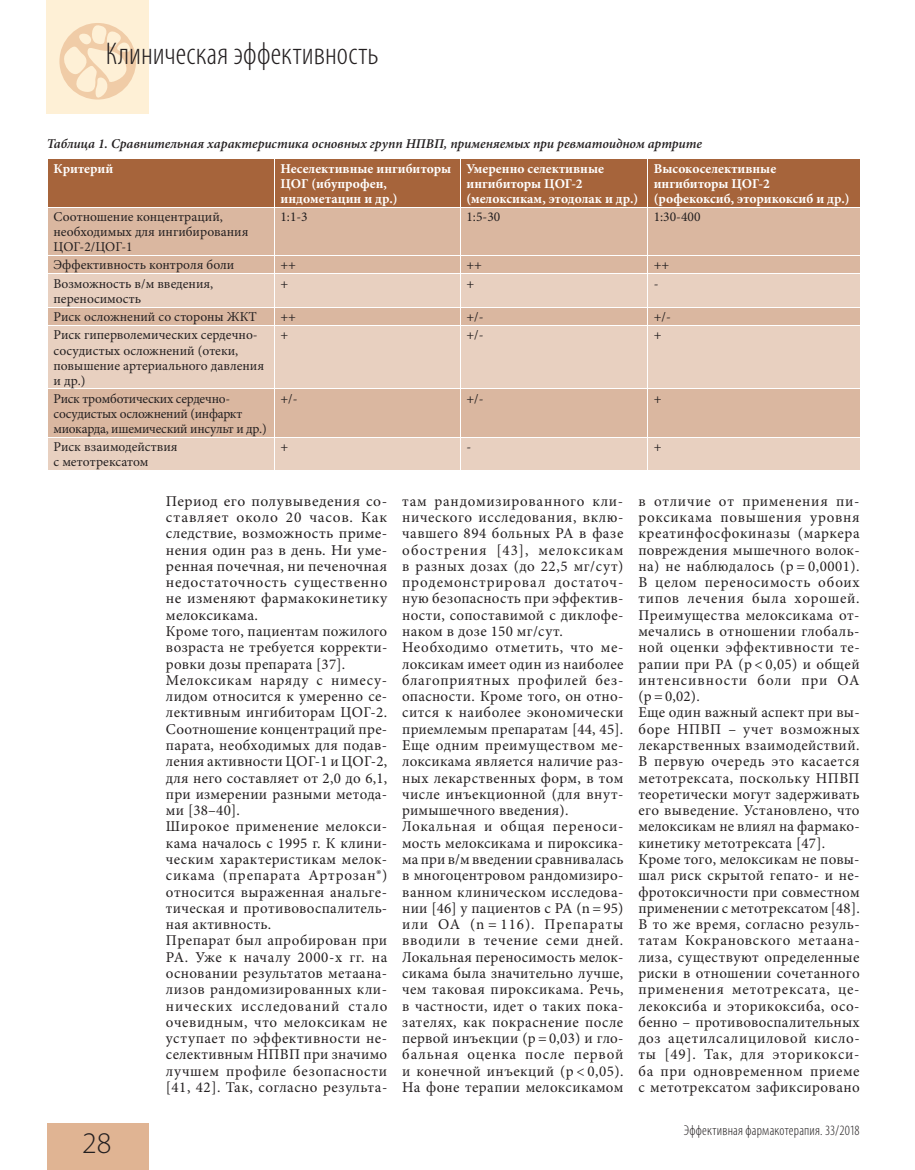
<style>
.page{position:relative;width:915px;height:1170px;background:#fff}
.page>*{position:absolute;margin:0;border:0;box-sizing:border-box;transform-origin:0 0}
.t1{font:300 condensed 31.5px "Myriad Pro";letter-spacing:.01em;color:#231f20}
.t2{font:300 30px "Myriad Pro";color:#231f20}
.t3{font:15px/16.4px "Minion Pro";letter-spacing:.03em;color:#231f20}
.t4{font:300 condensed 14.25px "Myriad Pro";letter-spacing:.015em;color:#231f20}
.t5{font:13.5px/15px "Minion Pro";color:#231f20}
.t6{font:700 13.5px/15px "Minion Pro";color:#fff}
.t7{font:italic 600 13.5px "Minion Pro";color:#231f20}
.t8{font:13.5px/15px "Minion Pro";letter-spacing:-.02em;color:#231f20}
</style>
<div class="page">
<div style="left:47px;top:0;width:102px;height:113px;background:#fef0d6"></div>
<div style="left:59px;top:23px;width:77px;height:76px;background:#f0cca7;border-radius:50%"></div>
<svg style="left:63px;top:24px;width:69px;height:75px"></svg>
<div style="left:47px;top:1123px;width:101px;height:46px;background:#e0b493"></div>
<div style="left:48px;top:159px;width:811px;height:48px;background:#a6643b"></div>
<div style="left:48px;top:208px;width:811px;height:65px;background:#dab7a0"></div>
<svg style="left:48px;top:274px;width:811px;height:196px;background:#e3c8b6"></svg>
<hr style="left:273px;top:159px;width:1px;height:48px;background:#fff">
<hr style="left:459px;top:159px;width:1px;height:48px;background:#fff">
<hr style="left:646px;top:159px;width:1px;height:48px;background:#fff">
<hr style="left:273px;top:207px;width:1px;height:48px;background:#fff">
<hr style="left:459px;top:207px;width:1px;height:48px;background:#fff">
<hr style="left:646px;top:207px;width:1px;height:48px;background:#fff">
<hr style="left:47px;top:255px;width:227px;height:1px;background:#fff">
<hr style="left:274px;top:255px;width:186px;height:1px;background:#fff">
<svg style="left:273px;top:256px;width:1px;height:17px"></svg>
<hr style="left:460px;top:255px;width:187px;height:1px;background:#fff">
<svg style="left:459px;top:256px;width:1px;height:17px"></svg>
<hr style="left:647px;top:255px;width:213px;height:1px;background:#fff">
<svg style="left:646px;top:256px;width:1px;height:17px"></svg>
<svg style="left:859px;top:256px;width:1px;height:17px"></svg>
<hr style="left:273px;top:274px;width:1px;height:33px;background:#fff">
<hr style="left:459px;top:274px;width:1px;height:33px;background:#fff">
<hr style="left:646px;top:274px;width:1px;height:33px;background:#fff">
<hr style="left:47px;top:307px;width:227px;height:1px;background:#fff">
<hr style="left:274px;top:307px;width:186px;height:1px;background:#fff">
<svg style="left:273px;top:308px;width:1px;height:17px"></svg>
<hr style="left:460px;top:307px;width:187px;height:1px;background:#fff">
<svg style="left:459px;top:308px;width:1px;height:17px"></svg>
<hr style="left:647px;top:307px;width:213px;height:1px;background:#fff">
<svg style="left:646px;top:308px;width:1px;height:17px"></svg>
<svg style="left:859px;top:308px;width:1px;height:17px"></svg>
<hr style="left:47px;top:325px;width:227px;height:1px;background:#fff">
<hr style="left:274px;top:325px;width:186px;height:1px;background:#fff">
<hr style="left:273px;top:326px;width:1px;height:62px;background:#fff">
<hr style="left:460px;top:325px;width:187px;height:1px;background:#fff">
<hr style="left:459px;top:326px;width:1px;height:62px;background:#fff">
<hr style="left:647px;top:325px;width:213px;height:1px;background:#fff">
<hr style="left:646px;top:326px;width:1px;height:62px;background:#fff">
<hr style="left:47px;top:388px;width:227px;height:1px;background:#fff">
<hr style="left:274px;top:388px;width:186px;height:1px;background:#fff">
<hr style="left:273px;top:389px;width:1px;height:47px;background:#fff">
<hr style="left:460px;top:388px;width:187px;height:1px;background:#fff">
<hr style="left:459px;top:389px;width:1px;height:47px;background:#fff">
<hr style="left:647px;top:388px;width:213px;height:1px;background:#fff">
<hr style="left:646px;top:389px;width:1px;height:47px;background:#fff">
<hr style="left:47px;top:436px;width:227px;height:1px;background:#fff">
<hr style="left:274px;top:436px;width:186px;height:1px;background:#fff">
<hr style="left:273px;top:437px;width:1px;height:33px;background:#fff">
<hr style="left:460px;top:436px;width:187px;height:1px;background:#fff">
<hr style="left:459px;top:437px;width:1px;height:33px;background:#fff">
<hr style="left:647px;top:436px;width:213px;height:1px;background:#fff">
<hr style="left:646px;top:437px;width:1px;height:33px;background:#fff">
<h1 class="t1" style="left:106px;top:35px;width:274px">Клиническая эффективность</h1>
<p class="t7" style="left:47px;top:134px;width:656px">Таблица 1. Сравнительная характеристика основных групп НПВП, применяемых при ревматоидном артрите</p>
<p class="t6" style="left:54px;top:161px;width:61px">Критерий</p>
<p class="t6" style="left:280px;top:161px;width:172px">Неселективные ингибиторы<br>ЦОГ (ибупрофен, индометацин и др.)</p>
<p class="t6" style="left:466px;top:161px;width:173px">Умеренно селективные ингибиторы ЦОГ-2 (мелоксикам, этодолак и др.)</p>
<p class="t6" style="left:653px;top:161px;width:197px">Высокоселективные ингибиторы ЦОГ-2 (рофекоксиб, эторикоксиб и др.)</p>
<p class="t5" style="left:54px;top:209px;width:196px">Соотношение концентраций, необходимых для ингибирования<br>ЦОГ-2/ЦОГ-1</p>
<p class="t5" style="left:280px;top:209px;width:29px">1:1-3</p>
<p class="t5" style="left:466px;top:209px;width:35px">1:5-30</p>
<p class="t5" style="left:653px;top:209px;width:48px">1:30-400</p>
<p class="t5" style="left:54px;top:258px;width:182px">Эффективность контроля боли</p>
<p class="t5" style="left:280px;top:258px;width:17px">++</p>
<p class="t5" style="left:466px;top:258px;width:17px">++</p>
<p class="t5" style="left:653px;top:258px;width:17px">++</p>
<p class="t5" style="left:54px;top:276px;width:161px">Возможность в/м введения, переносимость</p>
<p class="t5" style="left:280px;top:276px;width:9px">+</p>
<p class="t5" style="left:466px;top:276px;width:9px">+</p>
<p class="t5" style="left:653px;top:276px;width:6px">-</p>
<p class="t5" style="left:54px;top:309px;width:205px">Риск осложнений со стороны ЖКТ</p>
<p class="t5" style="left:280px;top:309px;width:17px">++</p>
<p class="t5" style="left:466px;top:309px;width:19px">+/-</p>
<p class="t5" style="left:653px;top:309px;width:19px">+/-</p>
<p class="t5" style="left:54px;top:328px;width:212px">Риск гиперволемических сердечно&shy;сосудистых осложнений (отеки, повышение артериального давления и др.)</p>
<p class="t5" style="left:280px;top:328px;width:9px">+</p>
<p class="t5" style="left:466px;top:328px;width:19px">+/-</p>
<p class="t5" style="left:653px;top:328px;width:9px">+</p>
<p class="t8" style="left:54px;top:391px;width:214px">Риск тромботических сердечно&shy;сосудистых осложнений (инфаркт миокарда, ишемический инсульт и др.)</p>
<p class="t5" style="left:280px;top:391px;width:19px">+/-</p>
<p class="t5" style="left:466px;top:391px;width:19px">+/-</p>
<p class="t5" style="left:653px;top:391px;width:9px">+</p>
<p class="t5" style="left:54px;top:439px;width:126px">Риск взаимодействия с метотрексатом</p>
<p class="t5" style="left:280px;top:439px;width:9px">+</p>
<p class="t5" style="left:466px;top:439px;width:6px">-</p>
<p class="t5" style="left:653px;top:439px;width:9px">+</p>
<h2 class="t2" style="left:82px;top:1125px;width:31px">28</h2>
<p class="t3" style="left:166px;top:493px;width:223px">Период его полувыведения со&shy;ставляет около 20 часов. Как следствие, возможность приме&shy;нения один раз в день. Ни уме&shy;ренная почечная, ни печеночная недостаточность существенно не изменяют фармакокинетику мелоксикама.<br>Кроме того, пациентам пожилого возраста не требуется корректи&shy;ровки дозы препарата [37].<br>Мелоксикам наряду с нимесу&shy;лидом относится к умеренно се&shy;лективным ингибиторам ЦОГ-2.<br>Соотношение концентраций пре&shy;парата, необходимых для подав&shy;ления активности ЦОГ-1 и ЦОГ-2, для него составляет от 2,0 до 6,1, при измерении разными метода&shy;ми [38–40].<br>Широкое применение мелокси&shy;кама началось с 1995 г. К клини&shy;ческим характеристикам мелок&shy;сикама (препарата Артрозан®) относится выраженная анальге&shy;тическая и противовоспалитель&shy;ная активность.<br>Препарат был апробирован при<br>РА. Уже к началу 2000-х гг. на основании результатов метаана&shy;лизов рандомизированных кли&shy;нических исследований стало очевидным, что мелоксикам не уступает по эффективности не&shy;селективным НПВП при значимо лучшем профиле безопасности [41, 42]. Так, согласно результа-</p>
<p class="t3" style="left:402px;top:493px;width:223px">там рандомизированного кли&shy;нического исследования, вклю&shy;чавшего 894 больных РА в фазе обострения [43], мелоксикам в разных дозах (до 22,5 мг/сут) продемонстрировал достаточ&shy;ную безопасность при эффектив&shy;ности, сопоставимой с диклофе&shy;наком в дозе 150 мг/сут.<br>Необходимо отметить, что ме&shy;локсикам имеет один из наиболее благоприятных профилей без&shy;опасности. Кроме того, он отно&shy;сится к наиболее экономически приемлемым препаратам [44, 45].<br>Еще одним преимуществом ме&shy;локсикама является наличие раз&shy;ных лекарственных форм, в том числе инъекционной (для внут&shy;римышечного введения).<br>Локальная и общая переноси&shy;мость мелоксикама и пироксика&shy;ма при в/мвведении сравнивалась в многоцентровом рандомизиро&shy;ванном клиническом исследова&shy;нии [46] у пациентов с РА (n = 95) или OA (n = 116). Препараты вводили в течение семи дней.<br>Локальная переносимость мелок&shy;сикама была значительно лучше, чем таковая пироксикама. Речь, в частности, идет о таких пока&shy;зателях, как покраснение после первой инъекции (р = 0,03) и гло&shy;бальная оценка после первой и конечной инъекций (р &lt; 0,05).<br>На фоне терапии мелоксикамом</p>
<p class="t3" style="left:638px;top:493px;width:223px">в отличие от применения пи&shy;роксикама повышения уровня креатинфосфокиназы (маркера повреждения мышечного волок&shy;на) не наблюдалось (р = 0,0001).<br>В целом переносимость обоих типов лечения была хорошей.<br>Преимущества мелоксикама от&shy;мечались в отношении глобаль&shy;ной оценки эффективности те&shy;рапии при РА (р &lt; 0,05) и общей интенсивности боли при ОА (р = 0,02).<br>Еще один важный аспект при вы&shy;боре НПВП – учет возможных лекарственных взаимодействий.<br>В первую очередь это касается метотрексата, поскольку НПВП теоретически могут задерживать его выведение. Установлено, что мелоксикам не влиял на фармако&shy;кинетику метотрексата [47].<br>Кроме того, мелоксикам не повы&shy;шал риск скрытой гепато- и не&shy;фротоксичности при совместном применении сметотрексатом [48].<br>В то же время, согласно резуль&shy;татам Кокрановского метаана&shy;лиза, существуют определенные риски в отношении сочетанного применения метотрексата, це&shy;лекоксиба и эторикоксиба, осо&shy;бенно – противовоспалительных доз ацетилсалициловой кисло&shy;ты [49]. Так, для эторикокси&shy;ба при одновременном приеме с метотрексатом зафиксировано</p>
<p class="t4" style="left:683px;top:1121px;width:177px">Эффективная фармакотерапия. 33/2018</p>
</div>
